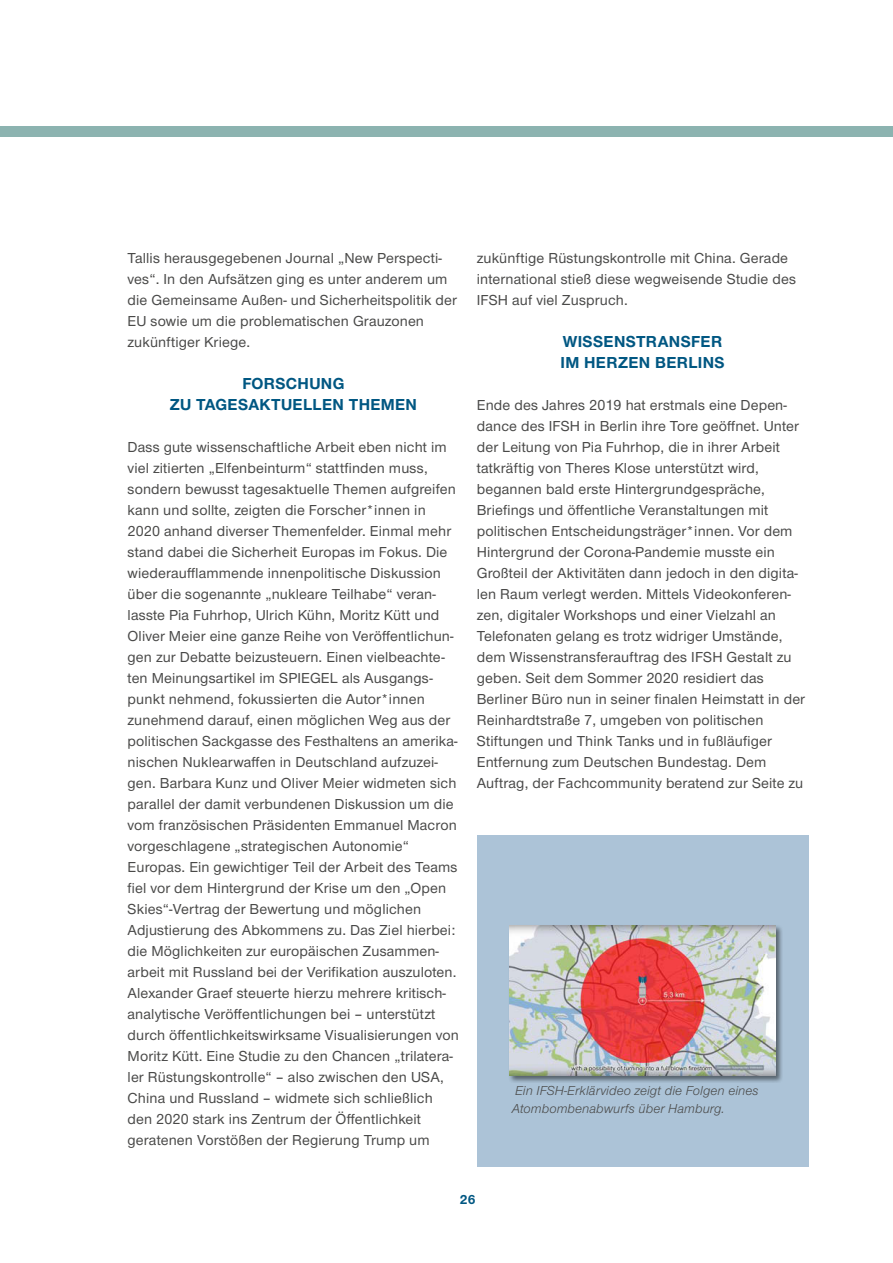
<style>
.page{position:relative;width:893px;height:1263px;background:#fff}
.page>*{position:absolute;margin:0;border:0;box-sizing:border-box;transform-origin:0 0}
.JB_Zwischenüberschrift__blau{font:700 16.5px/21px "Nimbus San Nov";letter-spacing:.02em;color:#005782;text-align:center}
.JB_Fließtext__zweispaltig__mit_Abstand{font:500 15px/21px "Nimbus Sans Novus";letter-spacing:.01em;color:#494948}
.t1{font:italic 13.5px/18px "Nimbus San Nov";letter-spacing:.01em;color:#494948}
.t2{font:700 13.5px "Nimbus San Nov";color:#005782}
</style>
<div class="page">
<div style="left:477px;top:835px;width:331px;height:331px;background:#acc3d7"></div>
<div style="left:508px;top:924px;width:275px;height:159px;background:#000;opacity:.5"></div>
<img style="left:509px;top:926px;width:267px;height:149px">
<div style="left:0;top:127px;width:893px;height:10px;background:#8cb3b0"></div>
<p class="JB_Fließtext__zweispaltig__mit_Abstand" style="left:128px;top:247px;width:331px">Tallis herausgegebenen Journal „New Perspecti&shy;ves“. In den Aufsätzen ging es unter anderem um die Gemeinsame Außen- und Sicherheitspolitik der EU sowie um die problematischen Grauzonen zukünftiger Kriege.</p>
<p class="JB_Zwischenüberschrift__blau" style="left:170px;top:372px;width:249px">FORSCHUNG<br>ZU TAGESAKTUELLEN THEMEN</p>
<p class="JB_Fließtext__zweispaltig__mit_Abstand" style="left:128px;top:436px;width:333px">Dass gute wissenschaftliche Arbeit eben nicht im viel zitierten „Elfenbeinturm“ stattfinden muss, sondern bewusst tagesaktuelle Themen aufgreifen kann und sollte, zeigten die Forscher*innen in 2020 anhand diverser Themenfelder. Einmal mehr stand dabei die Sicherheit Europas im Fokus. Die wiederaufflammende innenpolitische Diskussion über die sogenannte „nukleare Teilhabe“ veran&shy;lasste Pia Fuhrhop, Ulrich Kühn, Moritz Kütt und Oliver Meier eine ganze Reihe von Veröffentlichun&shy;gen zur Debatte beizusteuern. Einen vielbeachte&shy;ten Meinungsartikel im SPIEGEL als Ausgangs&shy;punkt nehmend, fokussierten die Autor*innen zunehmend darauf, einen möglichen Weg aus der politischen Sackgasse des Festhaltens an amerika&shy;nischen Nuklearwaffen in Deutschland aufzuzei&shy;gen. Barbara Kunz und Oliver Meier widmeten sich parallel der damit verbundenen Diskussion um die vom französischen Präsidenten Emmanuel Macron vorgeschlagene „strategischen Autonomie“ Europas. Ein gewichtiger Teil der Arbeit des Teams fiel vor dem Hintergrund der Krise um den „Open Skies“-Vertrag der Bewertung und möglichen Adjustierung des Abkommens zu. Das Ziel hierbei: die Möglichkeiten zur europäischen Zusammen&shy;arbeit mit Russland bei der Verifikation auszuloten.<br>Alexander Graef steuerte hierzu mehrere kritisch&shy;analytische Veröffentlichungen bei – unterstützt durch öffentlichkeitswirksame Visualisierungen von Moritz Kütt. Eine Studie zu den Chancen „trilatera&shy;ler Rüstungskontrolle“ – also zwischen den USA, China und Russland – widmete sich schließlich den 2020 stark ins Zentrum der Öffentlichkeit geratenen Vorstößen der Regierung Trump um</p>
<p class="JB_Fließtext__zweispaltig__mit_Abstand" style="left:477px;top:247px;width:321px">zukünftige Rüstungskontrolle mit China. Gerade international stieß diese wegweisende Studie des<br>IFSH auf viel Zuspruch.</p>
<p class="JB_Zwischenüberschrift__blau" style="left:560px;top:330px;width:166px;text-align:left">WISSENSTRANSFER<br>IM HERZEN BERLINS</p>
<p class="JB_Fließtext__zweispaltig__mit_Abstand" style="left:477px;top:394px;width:330px">Ende des Jahres 2019 hat erstmals eine Depen&shy;dance des IFSH in Berlin ihre Tore geöffnet. Unter der Leitung von Pia Fuhrhop, die in ihrer Arbeit tatkräftig von Theres Klose unterstützt wird, begannen bald erste Hintergrundgespräche, Briefings und öffentliche Veranstaltungen mit politischen Entscheidungsträger*innen. Vor dem Hintergrund der Corona-Pandemie musste ein Großteil der Aktivitäten dann jedoch in den digita&shy;len Raum verlegt werden. Mittels Videokonferen&shy;zen, digitaler Workshops und einer Vielzahl an Telefonaten gelang es trotz widriger Umstände, dem Wissenstransferauftrag des IFSH Gestalt zu geben. Seit dem Sommer 2020 residiert das Berliner Büro nun in seiner finalen Heimstatt in der Reinhardtstraße 7, umgeben von politischen Stiftungen und Think Tanks und in fußläufiger Entfernung zum Deutschen Bundestag. Dem Auftrag, der Fachcommunity beratend zur Seite zu</p>
<p class="t1" style="left:512px;top:1081px;width:248px">Ein IFSH-Erklärvideo zeigt die Folgen eines<br>Atombombenabwurfs über Hamburg.</p>
<p class="t2" style="left:460px;top:1190px;width:17px">26</p>
</div>
